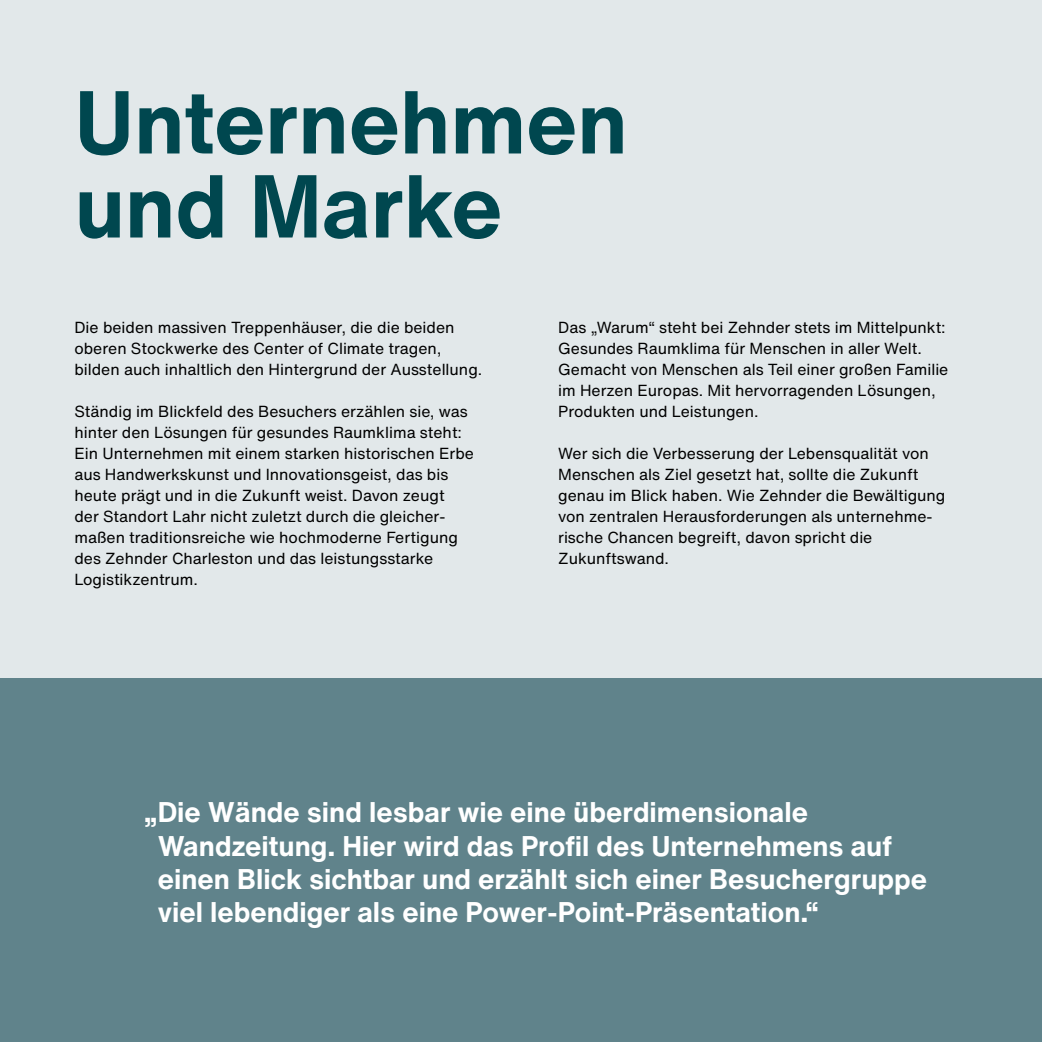
<style>
.page{position:relative;width:1042px;height:1042px;background:#e2e8ea}
.page>*{position:absolute;margin:0;border:0;box-sizing:border-box;transform-origin:0 0}
.t1{font:700 87.5px/84px "Helvetica Now Text";color:#00474f}
.t2{font:700 28px/33.2px "Helvetica Now Text";color:#fff}
.t3{font:15.75px/21px "Helvetica Now Text";color:#000}
</style>
<div class="page">
<div style="left:0;top:678px;width:1042px;height:364px;background:#60838b"></div>
<h1 class="t1" style="left:74px;top:81px;width:555px">Unternehmen und Marke</h1>
<p class="t3" style="left:74px;top:317px;width:409px">Die beiden massiven Treppenhäuser, die die beiden oberen Stockwerke des Center of Climate tragen, bilden auch inhaltlich den Hintergrund der Ausstellung.</p>
<p class="t3" style="left:74px;top:401px;width:401px">Ständig im Blickfeld des Besuchers erzählen sie, was hinter den Lösungen für gesundes Raumklima steht:<br>Ein Unternehmen mit einem starken historischen Erbe aus Handwerkskunst und Innovationsgeist, das bis heute prägt und in die Zukunft weist. Davon zeugt<br>der Standort Lahr nicht zuletzt durch die gleicher&shy;maßen traditionsreiche wie hochmoderne Fertigung des Zehnder Charleston und das leistungsstarke Logistikzentrum.</p>
<p class="t3" style="left:558px;top:317px;width:392px">Das „Warum“ steht bei Zehnder stets im Mittelpunkt:<br>Gesundes Raumklima für Menschen in aller Welt.<br>Gemacht von Menschen als Teil einer großen Familie im Herzen Europas. Mit hervorragenden Lösungen, Produkten und Leistungen.</p>
<p class="t3" style="left:558px;top:443px;width:389px">Wer sich die Verbesserung der Lebensqualität von Menschen als Ziel gesetzt hat, sollte die Zukunft genau im Blick haben. Wie Zehnder die Bewältigung von zentralen Herausforderungen als unternehme&shy;rische Chancen begreift, davon spricht die Zukunftswand.</p>
<h2 class="t2" style="left:158px;top:796px;width:771px;text-indent:-14px">„Die Wände sind lesbar wie eine überdimensionale Wandzeitung. Hier wird das Profil des Unternehmens auf einen Blick sichtbar und erzählt sich einer Besuchergruppe viel lebendiger als eine Power-Point-Präsentation.“</h2>
</div>
